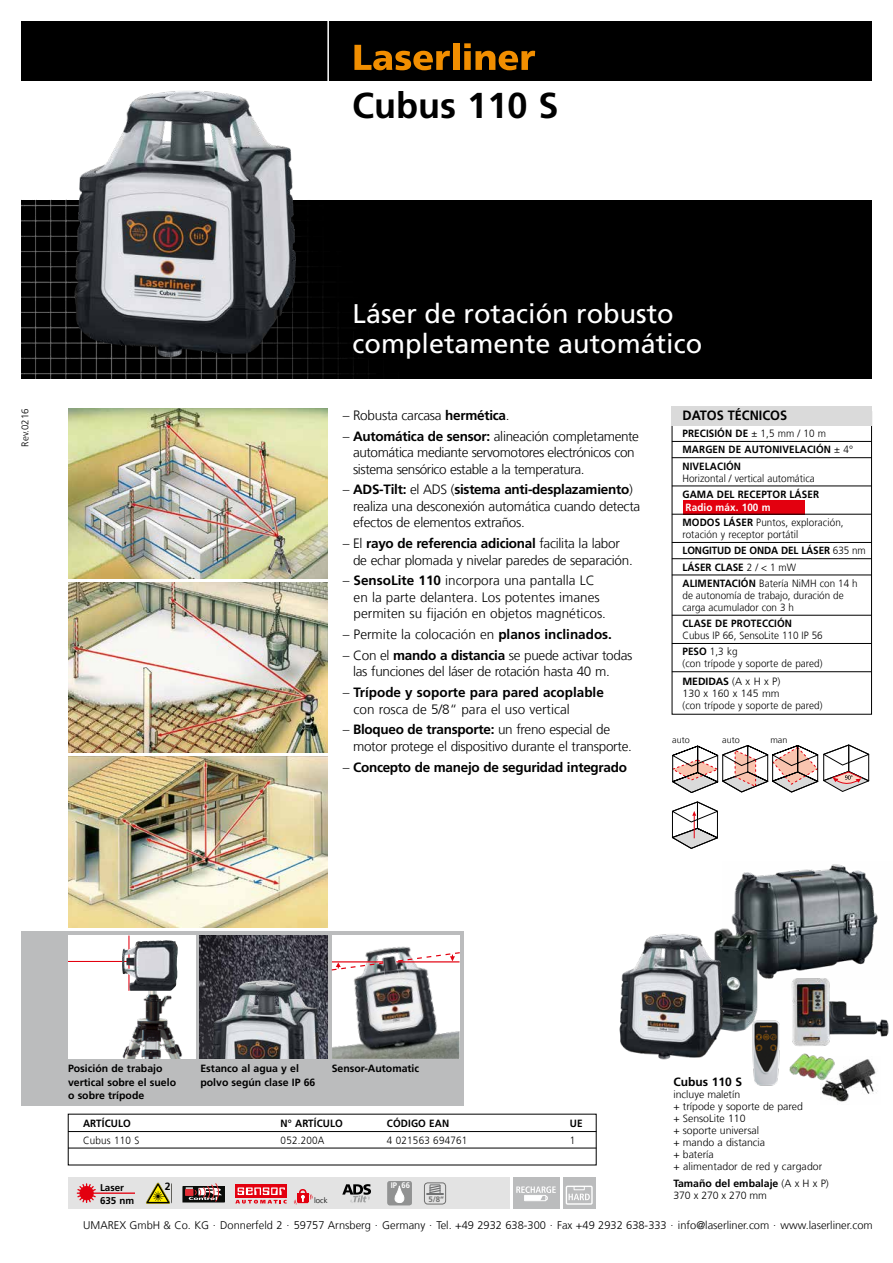
<style>
.page{position:relative;width:893px;height:1263px;background:#fff}
.page>*{position:absolute;margin:0;border:0;box-sizing:border-box;transform-origin:0 0}
.t1{font:700 36px "Frutiger LT Com";color:#000}
.t2{font:27px/30px "Frutiger LT Com";color:#fff}
.t3{font:300 13.5px/16.5px "Frutiger LT Com";letter-spacing:-.02em;color:#000}
.t4{font:300 13.5px/16.5px "Frutiger LT Com";color:#000}
.t5{font:700 13.5px/16.5px "Frutiger LT Com";color:#000}
.t6{font:700 13.5px "Frutiger LT Com";letter-spacing:-.02em;color:#000}
.t7{font:700 13.5px "Frutiger LT Com";color:#000;scale:.94 1}
.t8{font:700 12px "Frutiger LT Com";color:#000}
.t9{font:300 11.1px "Frutiger LT Com";color:#000}
.t10{font:300 10.5px/16.2px "Frutiger LT Com";color:#000;scale:.94 1}
.t11{font:300 10.5px/12px "Frutiger LT Com";color:#000}
.t12{font:700 10.5px/16.2px "Frutiger LT Com";letter-spacing:.01em;color:#000;scale:.94 1}
.t13{font:700 10.5px/13.5px "Frutiger LT Com";letter-spacing:.01em;color:#000}
.t14{font:300 10.5px "Frutiger LT Com";letter-spacing:.02em;color:#000;scale:.94 1}
.t15{font:700 9.9px/13.6px "Frutiger LT Com";color:#000}
.t16{font:300 9.75px "Frutiger LT Com";color:#000}
.t17{font:300 9px "Frutiger LT Com";color:#000}
.t18{font:700 8.1px "Frutiger LT Com";color:#fff;scale:.94 1}
.t19{font:300 7.8px "Frutiger LT Com";color:#000}
.t20{font:700 7.8px "Frutiger LT Com";color:#6f6f6e}
.s1{font-weight:700}
.s2{font-weight:300}
.s3{font-weight:700;color:#fff}
</style>
<div class="page">
<div style="left:21px;top:931px;width:442px;height:175px;background:#bbbcbd"></div>
<div style="left:68px;top:935px;width:128px;height:124px;background:#fff"></div>
<hr style="left:128px;top:935px;width:1px;height:56px;background:#e3000f">
<hr style="left:68px;top:961px;width:59px;height:1px;background:#e3000f">
<img style="left:122px;top:991px;width:60px;height:68px">
<div style="left:21px;top:21px;width:851px;height:60px;background:#000"></div>
<hr style="left:327px;top:20px;width:2px;height:62px;background:#fff">
<div style="left:21px;top:200px;width:851px;height:178px;background:#000"></div>
<svg style="left:672px;top:744px;width:197px;height:49px"></svg>
<img style="left:68px;top:408px;width:259px;height:170px">
<img style="left:44px;top:91px;width:275px;height:288px">
<div style="left:68px;top:1178px;width:441px;height:31px;background:#e3e3e3"></div>
<svg style="left:77px;top:1183px;width:57px;height:20px"></svg>
<svg style="left:387px;top:1181px;width:25px;height:24px"></svg>
<svg style="left:294px;top:1189px;width:18px;height:16px"></svg>
<div style="left:235px;top:1184px;width:52px;height:14px;background:#e3000f"></div>
<svg style="left:235px;top:1187px;width:52px;height:16px"></svg>
<svg style="left:342px;top:1184px;width:29px;height:19px"></svg>
<svg style="left:426px;top:1185px;width:18px;height:9px"></svg>
<div style="left:424px;top:1183px;width:22px;height:21px;border:1px solid #6f6f6e;border-radius:3px"></div>
<svg style="left:146px;top:1183px;width:24px;height:21px"></svg>
<svg style="left:185px;top:1188px;width:1px;height:12px"></svg>
<div style="left:183px;top:1186px;width:41px;height:16px;border:1px solid #090b08"></div>
<svg style="left:186px;top:1183px;width:36px;height:20px"></svg>
<div style="left:186px;top:1189px;width:7px;height:6px;background:#e62c33;border:1px solid #e62c33"></div>
<svg style="left:672px;top:801px;width:46px;height:48px"></svg>
<div style="left:563px;top:1178px;width:32px;height:31px;background:#bbbcbd"></div>
<div style="left:566px;top:1186px;width:27px;height:19px;border:1px solid #fff"></div>
<div style="left:574px;top:1186px;width:11px;height:4px;border:1px solid #fff"></div>
<svg style="left:569px;top:1194px;width:21px;height:6px"></svg>
<div style="left:513px;top:1178px;width:47px;height:31px;background:#bbbcbd"></div>
<svg style="left:516px;top:1186px;width:40px;height:15px"></svg>
<img style="left:122px;top:940px;width:56px;height:51px">
<img style="left:200px;top:935px;width:127px;height:41px">
<img style="left:200px;top:976px;width:128px;height:83px">
<img style="left:68px;top:757px;width:259px;height:170px">
<img style="left:332px;top:935px;width:128px;height:124px">
<svg style="left:331px;top:951px;width:129px;height:27px;background:#d9c9cb"></svg>
<img style="left:383px;top:955px;width:17px;height:23px">
<img style="left:731px;top:864px;width:147px;height:115px">
<img style="left:752px;top:1020px;width:28px;height:66px">
<img style="left:821px;top:1059px;width:56px;height:43px">
<img style="left:787px;top:972px;width:102px;height:74px">
<img style="left:731px;top:923px;width:31px;height:111px">
<img style="left:619px;top:924px;width:115px;height:136px">
<img style="left:789px;top:1053px;width:50px;height:33px">
<img style="left:68px;top:583px;width:259px;height:170px">
<svg style="left:354px;top:45px;width:96px;height:25px"></svg>
<div style="left:453px;top:43px;width:6px;height:27px;background:#f18e00"></div>
<svg style="left:464px;top:43px;width:71px;height:27px"></svg>
<div style="left:672px;top:411px;width:200px;height:303px;border:1px solid #000"></div>
<div style="left:672px;top:406px;width:200px;height:19px;background:#dadada"></div>
<div style="left:683px;top:500px;width:121px;height:14px;background:#e3000f"></div>
<hr style="left:672px;top:441px;width:200px;height:1px;background:#000">
<hr style="left:672px;top:457px;width:200px;height:1px;background:#000">
<hr style="left:672px;top:486px;width:200px;height:1px;background:#000">
<hr style="left:672px;top:514px;width:200px;height:1px;background:#000">
<hr style="left:672px;top:542px;width:200px;height:1px;background:#000">
<hr style="left:672px;top:558px;width:200px;height:1px;background:#000">
<hr style="left:672px;top:575px;width:200px;height:1px;background:#000">
<hr style="left:672px;top:615px;width:200px;height:1px;background:#000">
<hr style="left:672px;top:643px;width:200px;height:1px;background:#000">
<hr style="left:672px;top:671px;width:200px;height:1px;background:#000">
<hr style="left:68px;top:1131px;width:528px;height:1px;background:#000">
<hr style="left:68px;top:1148px;width:528px;height:1px;background:#000">
<p class="t16" style="left:20px;top:446px;width:40px;rotate:-90deg">Rev.0216</p>
<h1 class="t1" style="left:352px;top:84px;width:208px">Cubus 110 S</h1>
<h2 class="t2" style="left:353px;top:298px;width:351px">Láser de rotación robusto completamente automático</h2>
<p class="t3" style="left:343px;top:407px;width:168px">– Robusta carcasa <span class="s1">hermética</span>.</p>
<p class="t3" style="left:353px;top:428px;width:287px;text-indent:-10px">– <span class="s1">Automática de sensor:</span> alineación completamente automática mediante servomotores electrónicos con sistema sensórico estable a la temperatura.</p>
<p class="t3" style="left:353px;top:481px;width:289px;text-indent:-10px">– <span class="s1">ADS-Tilt:</span> el ADS (<span class="s1">sistema anti-desplazamiento</span>) realiza una desconexión automática cuando detecta efectos de elementos extraños.</p>
<p class="t3" style="left:353px;top:535px;width:281px;text-indent:-10px">– El <span class="s1">rayo de referencia adicional</span> facilita la labor de echar plomada y nivelar paredes de separación.</p>
<p class="t4" style="left:354px;top:572px;width:254px;text-indent:-11px">– <span class="s1">SensoLite 110</span> incorpora una pantalla LC en la parte delantera. Los potentes imanes permiten su fijación en objetos magnéticos.</p>
<p class="t4" style="left:343px;top:626px;width:271px">– Permite la colocación en <span class="s1">planos inclinados.</span></p>
<p class="t3" style="left:353px;top:647px;width:281px;text-indent:-10px">– Con el <span class="s1">mando a distancia</span> se puede activar todas las funciones del láser de rotación hasta 40 m.</p>
<p class="t5" style="left:354px;top:684px;width:252px;text-indent:-11px"><span class="s2">–</span> Trípode y soporte para pared acoplable <span class="s2">con rosca de 5/8“ para el uso vertical</span></p>
<p class="t3" style="left:353px;top:721px;width:280px;text-indent:-10px">– <span class="s1">Bloqueo de transporte:</span> un freno especial de motor protege el dispositivo durante el transporte.</p>
<p class="t6" style="left:343px;top:759px;width:286px"><span class="s2">–</span> Concepto de manejo de seguridad integrado</p>
<p class="t7" style="left:682px;top:408px;width:113px">DATOS TÉCNICOS</p>
<p class="t12" style="left:682px;top:425px;width:183px">PRECISIÓN DE <span class="s2">± 1,5 mm / 10 m<br></span>MARGEN DE AUTONIVELACIÓN <span class="s2">± 4°<br></span>NIVELACIÓN</p>
<p class="t10" style="left:682px;top:470px;width:142px">Horizontal / vertical automática</p>
<p class="t12" style="left:682px;top:486px;width:147px">GAMA DEL RECEPTOR LÁSER</p>
<p class="t10" style="left:682px;top:499px;width:173px;line-height:15.5px"><span class="s3">Radio máx. 100 m<br></span><span class="s1">MODOS LÁSER</span> Puntos, exploración,</p>
<p class="t10" style="left:682px;top:526px;width:196px">rotación y receptor portátil<br><span class="s1">LONGITUD DE ONDA DEL LÁSER</span> 635 nm<br><span class="s1">LÁSER CLASE</span> 2 / &lt; 1 mW<br><span class="s1">ALIMENTACIÓN</span> Batería NiMH con 14 h</p>
<p class="t10" style="left:682px;top:589px;width:173px;line-height:12px">de autonomía de trabajo, duración de carga acumulador con 3 h</p>
<p class="t12" style="left:682px;top:615px;width:118px">CLASE DE PROTECCIÓN</p>
<p class="t10" style="left:682px;top:627px;width:151px">Cubus IP 66, SensoLite 110 IP 56<br><span class="s1">PESO</span> 1,3 kg</p>
<p class="t10" style="left:682px;top:655px;width:151px;line-height:18px">(con trípode y soporte de pared)<br><span class="s1">MEDIDAS</span> (A x H x P)</p>
<p class="t11" style="left:682px;top:688px;width:142px">130 x 160 x 145 mm<br>(con trípode y soporte de pared)</p>
<p class="t17" style="left:672px;top:735px;width:19px">auto</p>
<p class="t17" style="left:722px;top:735px;width:19px">auto</p>
<p class="t17" style="left:770px;top:735px;width:19px">man</p>
<p class="t13" style="left:68px;top:1062px;width:110px">Posición de trabajo vertical sobre el suelo o sobre trípode</p>
<p class="t13" style="left:200px;top:1062px;width:116px">Estanco al agua y el polvo según clase IP 66</p>
<p class="t13" style="left:332px;top:1062px;width:89px">Sensor-Automatic</p>
<p class="t8" style="left:673px;top:1075px;width:70px">Cubus 110 S</p>
<p class="t11" style="left:673px;top:1089px;width:150px">incluye maletín<br>+ trípode y soporte de pared<br>+ SensoLite 110<br>+ soporte universal<br>+ mando a distancia<br>+ batería<br>+ alimentador de red y cargador</p>
<p class="t11" style="left:673px;top:1177px;width:157px"><span class="s1">Tamaño del embalaje</span> (A x H x P)<br>370 x 270 x 270 mm</p>
<p class="t12" style="left:83px;top:1115px;width:52px">ARTÍCULO</p>
<p class="t12" style="left:281px;top:1115px;width:68px">N° ARTÍCULO</p>
<p class="t12" style="left:387px;top:1115px;width:68px">CÓDIGO EAN</p>
<p class="t12" style="left:570px;top:1115px;width:15px">UE</p>
<p class="t14" style="left:83px;top:1134px;width:62px">Cubus 110 S</p>
<p class="t10" style="left:281px;top:1132px;width:48px">052.200A</p>
<p class="t14" style="left:387px;top:1134px;width:87px">4 021563 694761</p>
<p class="t10" style="left:570px;top:1132px;width:7px">1</p>
<p class="t15" style="left:100px;top:1180px;width:36px">Laser<br>635 nm</p>
<p class="t18" style="left:391px;top:1181px;width:22px">IP 66</p>
<p class="t13" style="left:165px;top:1180px;width:7px">2</p>
<p class="t9" style="left:83px;top:1218px;width:791px">UMAREX GmbH &amp; Co. KG . Donnerfeld 2 . 59757 Arnsberg . Germany . Tel. +49 2932 638-300 . Fax +49 2932 638-333 . info@laserliner.com . www.laserliner.com</p>
<p class="t19" style="left:314px;top:1195px;width:15px">lock</p>
<p class="t20" style="left:428px;top:1195px;width:17px">5/8“</p>
</div>
